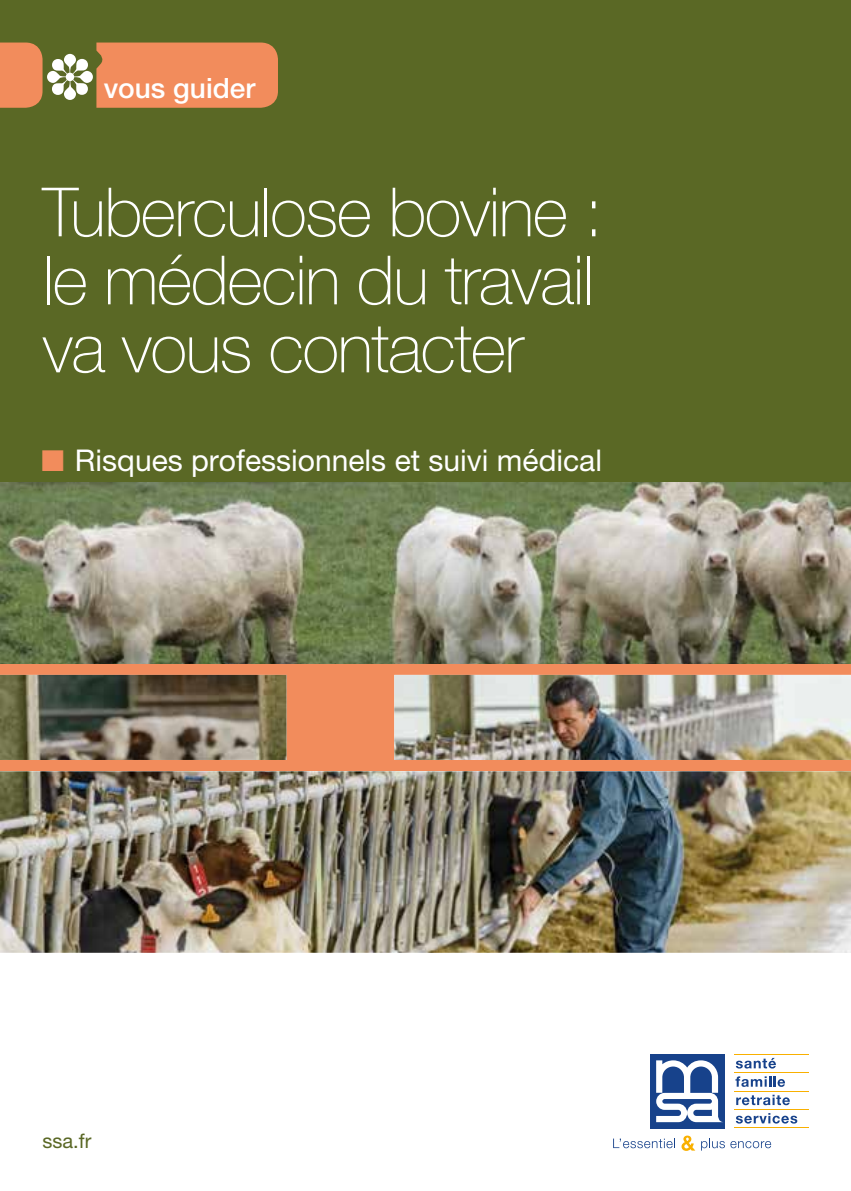
<style>
.page{position:relative;width:851px;height:1191px;background:#fff}
.page>*{position:absolute;margin:0;border:0;box-sizing:border-box;transform-origin:0 0}
.t1{font:100 68px/68px "Helvetica Neue LT";letter-spacing:-.02em;color:#fff}
.t2{font:30px "Helvetica Neue LT";color:#fff}
.t3{font:500 28px "Helvetica Neue LT";color:#fff}
.t4{font:20px "Helvetica Neue LT";color:#5a6825}
.s1{color:#f28c5c}
</style>
<div class="page">
<div style="left:0;top:663px;width:850px;height:108px;background:#f28c5c"></div>
<div style="left:0;top:0;width:850px;height:482px;background:#5a6825"></div>
<img style="left:0;top:482px;width:850px;height:181px">
<img style="left:0;top:675px;width:850px;height:277px">
<svg style="left:0;top:43px;width:278px;height:65px;background:#da8c5c"></svg>
<div style="left:66px;top:73px;width:8px;height:8px;background:#fff;border-radius:50%"></div>
<svg style="left:735px;top:1058px;width:40px;height:10px"></svg>
<svg style="left:735px;top:1076px;width:50px;height:10px"></svg>
<svg style="left:736px;top:1094px;width:53px;height:11px"></svg>
<svg style="left:735px;top:1113px;width:62px;height:10px"></svg>
<hr style="left:734px;top:1054px;width:74px;height:1px;background:#f9b000">
<hr style="left:734px;top:1072px;width:74px;height:1px;background:#f9b000">
<hr style="left:734px;top:1090px;width:74px;height:1px;background:#f9b000">
<hr style="left:734px;top:1109px;width:74px;height:1px;background:#f9b000">
<hr style="left:734px;top:1127px;width:74px;height:1px;background:#f9b000">
<div style="left:650px;top:1054px;width:74px;height:74px;background:#17428b"></div>
<svg style="left:656px;top:1060px;width:66px;height:62px"></svg>
<svg style="left:613px;top:1138px;width:62px;height:10px"></svg>
<svg style="left:681px;top:1135px;width:14px;height:15px"></svg>
<svg style="left:701px;top:1138px;width:23px;height:12px"></svg>
<svg style="left:730px;top:1141px;width:41px;height:7px"></svg>
<p class="t3" style="left:104px;top:71px;width:153px">vous guider</p>
<p class="t1" style="left:43px;top:178px;width:562px">Tuberculose bovine : le médecin du travail va vous contacter</p>
<p class="t2" style="left:42px;top:442px;width:562px"><span class="s1">■</span> Risques professionnels et suivi médical</p>
<p class="t4" style="left:43px;top:1129px;width:50px">ssa.fr</p>
</div>
